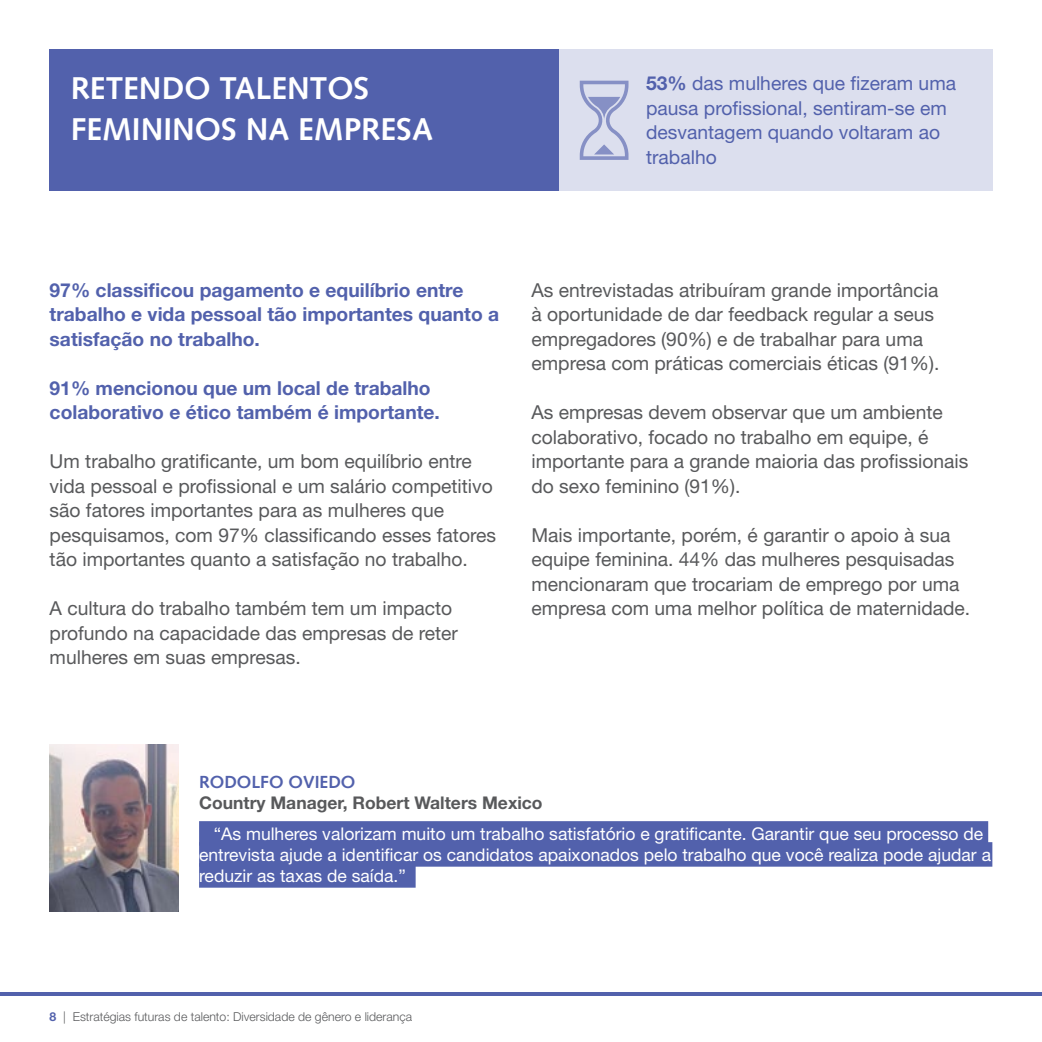
<style>
.page{position:relative;width:1042px;height:1042px;background:#fff}
.page>*{position:absolute;margin:0;border:0;box-sizing:border-box;transform-origin:0 0}
.t1{font:700 31.5px/40.8px "Syntax LT Std";color:#fff}
.t2{font:19.25px/24.5px "Helvetica Neue LT Std";color:#58595b}
.t3{font:700 19.25px/24.5px "Helvetica Neue LT Std";color:#5261ac}
.t4{font:19.25px/24.5px "Helvetica Neue LT Std";color:#5261ac}
.t5{font:17.5px/21px "Helvetica Neue LT Std";color:#fff}
.t6{font:700 17.5px "Helvetica Neue LT Std";color:#58595b}
.t7{font:700 17.5px "Syntax LT Std";color:#5261ac}
.t8{font:300 12.25px "Helvetica Neue LT Std";color:#58595b}
.s1{font-weight:700}
.s2{font-weight:700;color:#5261ac}
</style>
<div class="page">
<hr style="left:0;top:992px;width:1042px;height:4px;background:#5261ac">
<div style="left:50px;top:50px;width:509px;height:141px;background:#5261ac"></div>
<div style="left:559px;top:50px;width:433px;height:141px;background:#dcdfee"></div>
<svg style="left:580px;top:81px;width:48px;height:79px"></svg>
<img style="left:50px;top:744px;width:129px;height:168px">
<div style="left:199px;top:821px;width:789px;height:24px;background:#5261ac"></div>
<div style="left:199px;top:842px;width:793px;height:24px;background:#5261ac"></div>
<div style="left:199px;top:863px;width:217px;height:24px;background:#5261ac"></div>
<h1 class="t1" style="left:71px;top:68px;width:364px">RETENDO TALENTOS<br>FEMININOS NA EMPRESA</h1>
<p class="t4" style="left:646px;top:71px;width:311px"><span class="s1">53%</span> das mulheres que fizeram uma pausa profissional, sentiram-se em desvantagem quando voltaram ao trabalho</p>
<p class="t3" style="left:50px;top:277px;width:451px">97% classificou pagamento e equilíbrio entre trabalho e vida pessoal tão importantes quanto a satisfação no trabalho.</p>
<p class="t3" style="left:50px;top:375px;width:392px">91% mencionou que um local de trabalho colaborativo e ético também é importante.</p>
<p class="t2" style="left:50px;top:449px;width:448px">Um trabalho gratificante, um bom equilíbrio entre vida pessoal e profissional e um salário competitivo são fatores importantes para as mulheres que pesquisamos, com 97% classificando esses fatores tão importantes quanto a satisfação no trabalho.</p>
<p class="t2" style="left:50px;top:596px;width:410px">A cultura do trabalho também tem um impacto profundo na capacidade das empresas de reter mulheres em suas empresas.</p>
<p class="t2" style="left:531px;top:277px;width:409px">As entrevistadas atribuíram grande importância à oportunidade de dar feedback regular a seus empregadores (90%) e de trabalhar para uma empresa com práticas comerciais éticas (91%).</p>
<p class="t2" style="left:531px;top:400px;width:438px">As empresas devem observar que um ambiente colaborativo, focado no trabalho em equipe, é importante para a grande maioria das profissionais do sexo feminino (91%).</p>
<p class="t2" style="left:531px;top:522px;width:440px">Mais importante, porém, é garantir o apoio à sua equipe feminina. 44% das mulheres pesquisadas mencionaram que trocariam de emprego por uma empresa com uma melhor política de maternidade.</p>
<p class="t7" style="left:199px;top:771px;width:158px">RODOLFO OVIEDO</p>
<p class="t6" style="left:199px;top:791px;width:345px">Country Manager, Robert Walters Mexico</p>
<p class="t5" style="left:199px;top:822px;width:793px;text-indent:15px">“As mulheres valorizam muito um trabalho satisfatório e gratificante. Garantir que seu processo de entrevista ajude a identificar os candidatos apaixonados pelo trabalho que você realiza pode ajudar a reduzir as taxas de saída.”</p>
<p class="t8" style="left:50px;top:1009px;width:364px"><span class="s2">8</span> | Estratégias futuras de talento: Diversidade de gênero e liderança</p>
</div>
